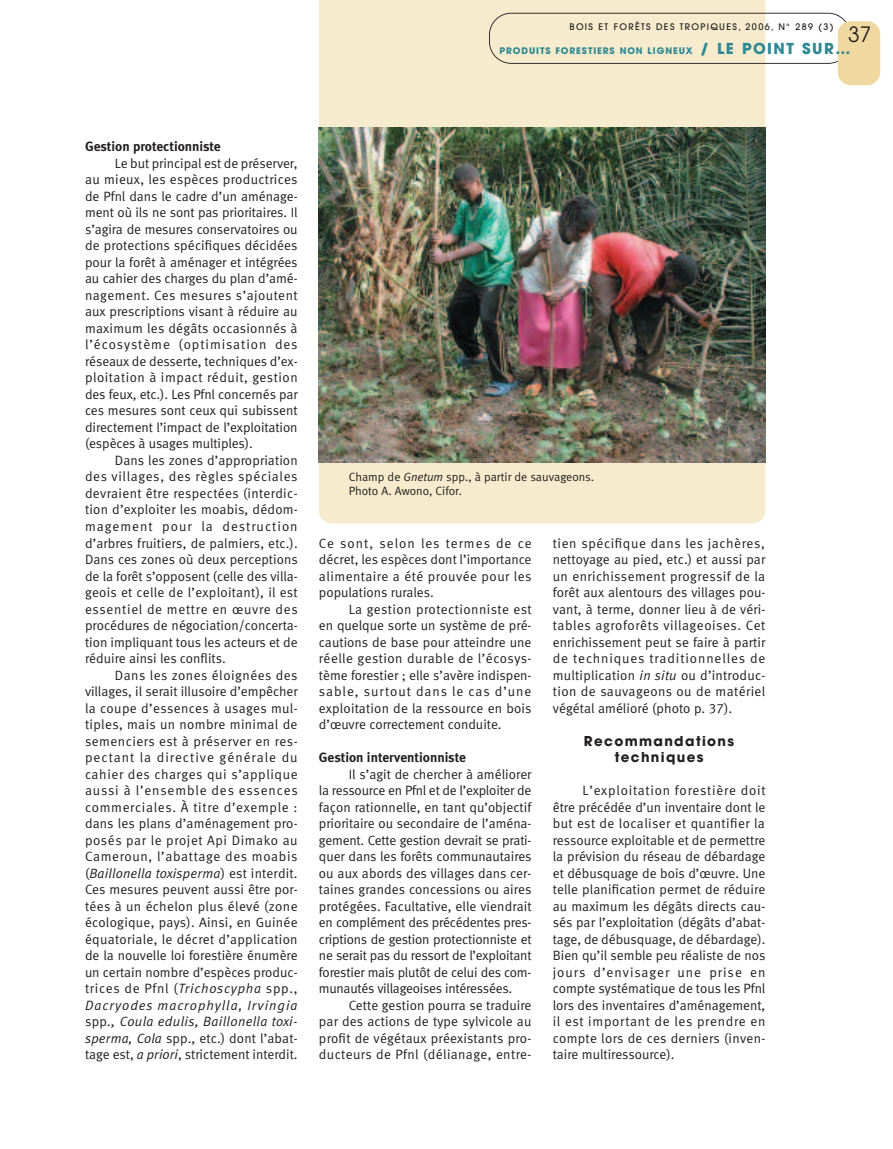
<style>
.page{position:relative;width:893px;height:1149px;background:#fff}
.page>*{position:absolute;margin:0;border:0;box-sizing:border-box;transform-origin:0 0}
.t1{font:21px "Avant Garde";color:#231f20}
.t2{font:13.5px/16.5px "Meta Normal LF";color:#231f20;text-align:justify}
.t3{font:13.5px "Meta Bold LF";color:#231f20}
.t4{font:700 13.5px/16.5px "Avant Garde";letter-spacing:.1em;color:#231f20;text-align:center}
.t5{font:12px/13.5px "Meta Normal LF";color:#231f20}
.t6{font:700 9px "Avant Garde";letter-spacing:.1em;color:#2c8993}
.t7{font:500 9px "Avant Garde";letter-spacing:.15em;color:#231f20}
.s1{font-size:15px}
.s2{font-style:italic}
</style>
<div class="page">
<div style="left:319px;top:0;width:446px;height:523px;background:#f6ebcd"></div>
<img style="left:319px;top:128px;width:446px;height:335px">
<svg style="left:489px;top:13px;width:358px;height:51px"></svg>
<div style="left:838px;top:21px;width:42px;height:64px;background:#f0d9a0;border-radius:13px"></div>
<p class="t7" style="left:569px;top:23px;width:266px">BOIS ET FORÊTS DES TROPIQUES, 2006, N° 289 (3)</p>
<h1 class="t1" style="left:848px;top:26px;width:25px">37</h1>
<p class="t6" style="left:499px;top:47px;width:352px">PRODUITS FORESTIERS NON LIGNEUX <span class="s1">/ LE POINT SUR…</span></p>
<p class="t3" style="left:85px;top:142px;width:137px">Gestion protectionniste</p>
<p class="t2" style="left:85px;top:156px;width:214px;text-indent:30px">Le but principal est de préserver, au mieux, les espèces productrices de Pfnl dans le cadre d’un aménage&shy;ment où ils ne sont pas prioritaires. Il s’agira de mesures conservatoires ou de protections spécifiques décidées pour la forêt à aménager et intégrées au cahier des charges du plan d’amé&shy;nagement. Ces mesures s’ajoutent aux prescriptions visant à réduire au maximum les dégâts occasionnés à l’écosystème (optimisation des réseaux de desserte, techniques d’ex&shy;ploitation à impact réduit, gestion des feux, etc.). Les Pfnl concernés par ces mesures sont ceux qui subissent directement l’impact de l’exploitation (espèces à usages multiples).</p>
<p class="t2" style="left:85px;top:453px;width:214px;text-indent:30px">Dans les zones d’appropriation des villages, des règles spéciales devraient être respectées (interdic&shy;tion d’exploiter les moabis, dédom&shy;magement pour la destruction d’arbres fruitiers, de palmiers, etc.).<br>Dans ces zones où deux perceptions de la forêt s’opposent (celle des villa&shy;geois et celle de l’exploitant), il est essentiel de mettre en œuvre des procédures de négociation/concerta&shy;tion impliquant tous les acteurs et de réduire ainsi les conflits.</p>
<p class="t2" style="left:85px;top:667px;width:214px;text-indent:30px">Dans les zones éloignées des villages, il serait illusoire d’empêcher la coupe d’essences à usages mul&shy;tiples, mais un nombre minimal de semenciers est à préserver en res&shy;pectant la directive générale du cahier des charges qui s’applique aussi à l’ensemble des essences commerciales. À titre d’exemple : dans les plans d’aménagement pro&shy;posés par le projet Api Dimako au Cameroun, l’abattage des moabis (<span class="s2">Baillonella toxisperma</span>) est interdit.<br>Ces mesures peuvent aussi être por&shy;tées à un échelon plus élevé (zone écologique, pays). Ainsi, en Guinée équatoriale, le décret d’application de la nouvelle loi forestière énumère un certain nombre d’espèces produc&shy;trices de Pfnl (<span class="s2">Trichoscypha</span> spp., <span class="s2">Dacryodes macrophylla, Irvingia </span>spp<span class="s2">., Coula edulis, Baillonella toxi&shy;sperma, Cola</span> spp., etc.) dont l’abat&shy;tage est, <span class="s2">a priori</span>, strictement interdit.</p>
<p class="t5" style="left:349px;top:471px;width:247px">Champ de <span class="s2">Gnetum</span> spp., à partir de sauvageons.<br>Photo A. Awono, Cifor.</p>
<p class="t2" style="left:319px;top:535px;width:214px">Ce sont, selon les termes de ce décret, les espèces dont l’importance alimentaire a été prouvée pour les populations rurales.</p>
<p class="t2" style="left:319px;top:601px;width:214px;text-indent:30px">La gestion protectionniste est en quelque sorte un système de pré&shy;cautions de base pour atteindre une réelle gestion durable de l’écosys&shy;tème forestier ; elle s’avère indispen&shy;sable, surtout dans le cas d’une exploitation de la ressource en bois d’œuvre correctement conduite.</p>
<p class="t3" style="left:319px;top:752px;width:148px">Gestion interventionniste</p>
<p class="t2" style="left:319px;top:766px;width:214px;text-indent:30px">Il s’agit de chercher à améliorer la ressource en Pfnl et de l’exploiter de façon rationnelle, en tant qu’objectif prioritaire ou secondaire de l’aména&shy;gement. Cette gestion devrait se prati&shy;quer dans les forêts communautaires ou aux abords des villages dans cer&shy;taines grandes concessions ou aires protégées. Facultative, elle viendrait en complément des précédentes pres&shy;criptions de gestion protectionniste et ne serait pas du ressort de l’exploitant forestier mais plutôt de celui des com&shy;munautés villageoises intéressées.</p>
<p class="t2" style="left:319px;top:997px;width:214px;text-indent:30px">Cette gestion pourra se traduire par des actions de type sylvicole au profit de végétaux préexistants pro&shy;ducteurs de Pfnl (délianage, entre-</p>
<p class="t2" style="left:553px;top:535px;width:214px">tien spécifique dans les jachères, nettoyage au pied, etc.) et aussi par un enrichissement progressif de la forêt aux alentours des villages pou&shy;vant, à terme, donner lieu à de véri&shy;tables agroforêts villageoises. Cet enrichissement peut se faire à partir de techniques traditionnelles de multiplication <span class="s2">in situ</span> ou d’introduc&shy;tion de sauvageons ou de matériel végétal amélioré (photo p. 37).</p>
<p class="t4" style="left:584px;top:734px;width:152px">Recommandations techniques</p>
<p class="t2" style="left:553px;top:783px;width:214px;text-indent:30px">L’exploitation forestière doit être précédée d’un inventaire dont le but est de localiser et quantifier la ressource exploitable et de permettre la prévision du réseau de débardage et débusquage de bois d’œuvre. Une telle planification permet de réduire au maximum les dégâts directs cau&shy;sés par l’exploitation (dégâts d’abat&shy;tage, de débusquage, de débardage).<br>Bien qu’il semble peu réaliste de nos jours d’envisager une prise en compte systématique de tous les Pfnl lors des inventaires d’aménagement, il est important de les prendre en compte lors de ces derniers (inven&shy;taire multiressource).</p>
</div>
